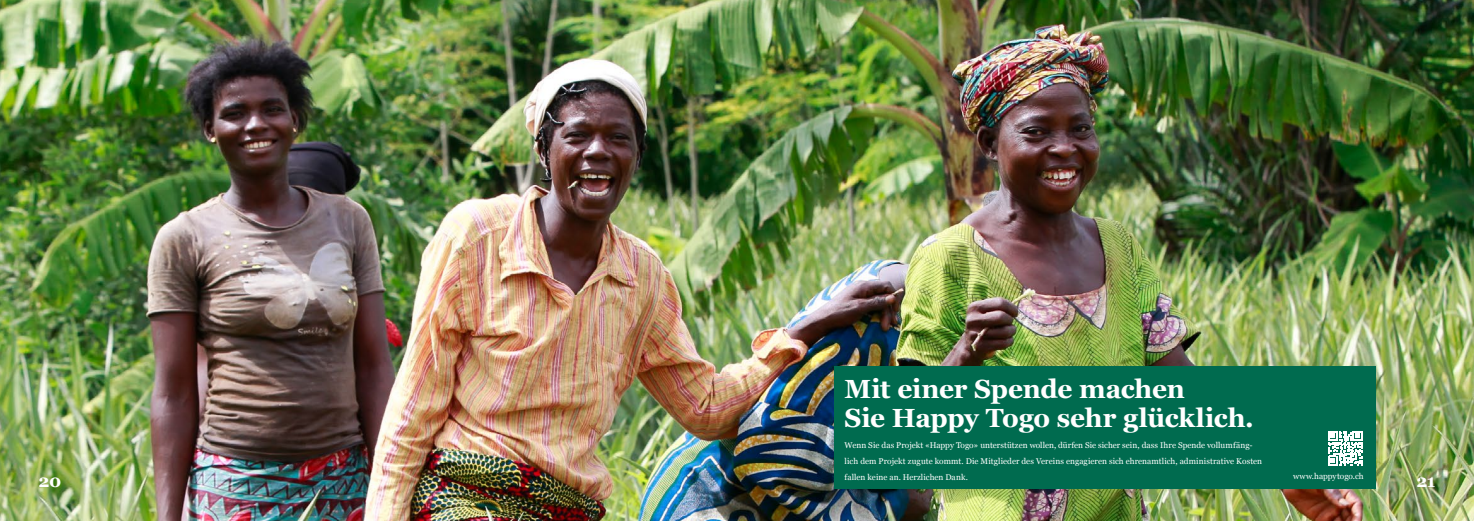
<style>
.page{position:relative;width:1474px;height:521px;background:#fff}
.page>*{position:absolute;margin:0;border:0;box-sizing:border-box;transform-origin:0 0}
.t1{font:700 26.25px/29.8px "Georgia";letter-spacing:-.01em;color:#fff}
.t2{font:700 17.5px "Georgia";color:#fff}
.t3{font:8.31px/15.8px "Georgia";letter-spacing:.005em;color:#fff}
</style>
<div class="page">
<img style="left:0;top:0;width:1473px;height:521px">
<div style="left:834px;top:366px;width:542px;height:123px;background:#006b4f"></div>
<svg style="left:1328px;top:431px;width:34px;height:34px"></svg>
<h1 class="t1" style="left:844px;top:372px;width:411px">Mit einer Spende machen<br>Sie Happy Togo sehr glücklich.</h1>
<p class="t3" style="left:844px;top:437px;width:419px">Wenn Sie das Projekt «Happy Togo» unterstützen wollen, dürfen Sie sicher sein, dass Ihre Spende vollumfäng&shy;lich dem Projekt zugute kommt. Die Mitglieder des Vereins engagieren sich ehrenamtlich, administrative Kosten fallen keine an. Herzlichen Dank.</p>
<p class="t3" style="left:1292px;top:468px;width:72px">www.happytogo.ch</p>
<h2 class="t2" style="left:38px;top:468px;width:25px">20</h2>
<h2 class="t2" style="left:1416px;top:468px;width:21px">21</h2>
</div>
